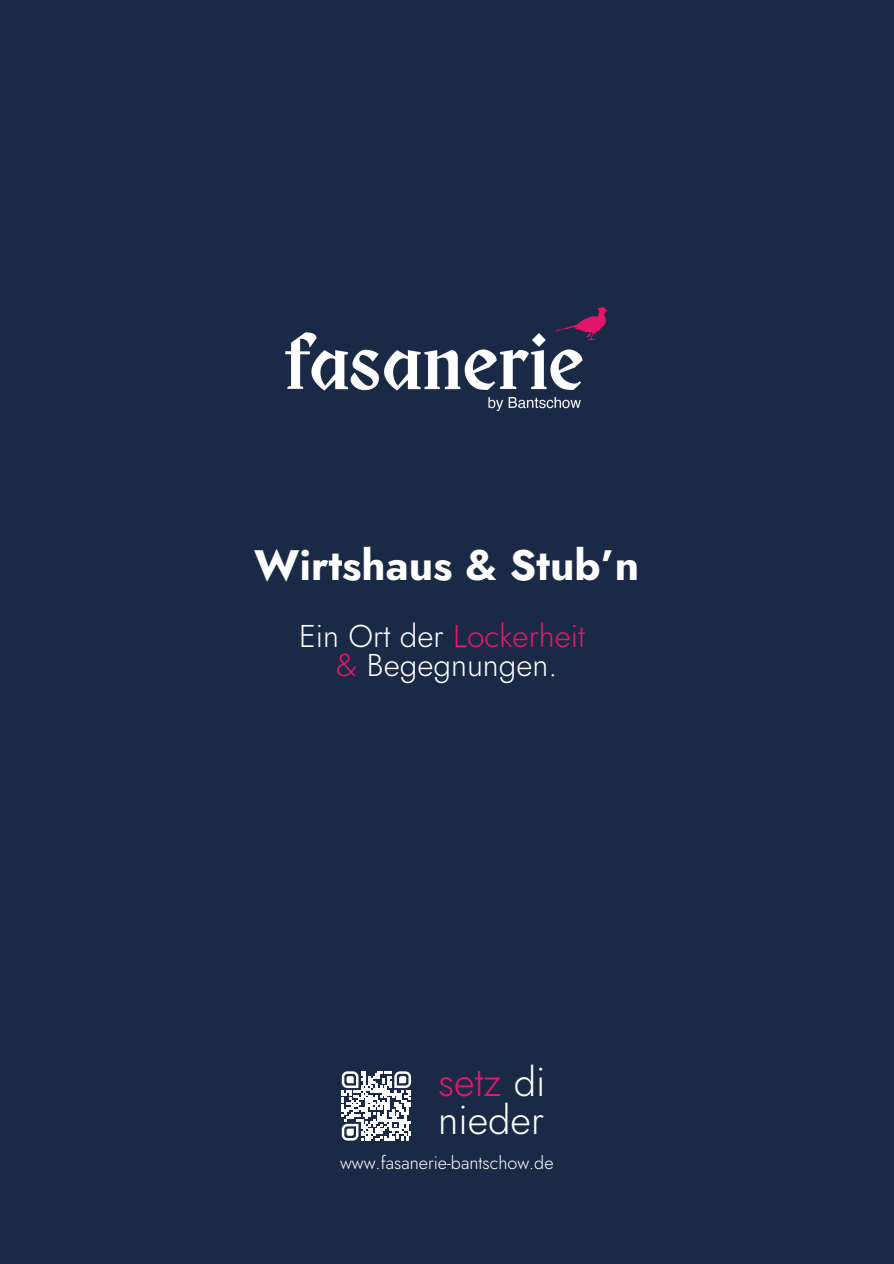
<style>
.page{position:relative;width:894px;height:1264px;background:#fff}
.page>*{position:absolute;margin:0;border:0;box-sizing:border-box;transform-origin:0 0}
.t1{font:42.45px "font 000000002 d 31014 d";color:#fff}
.t2{font:40.2px/37.2px "font 000000002 d 31014 d";color:#fff}
.t3{font:31.5px/29.2px "font 000000002 d 31014 d";color:#fff;text-align:center}
.t4{font:18px "font 000000002 d 31014 d";color:#fff}
.s1{color:#e6176b}
</style>
<div class="page">
<div style="left:0;top:0;width:893px;height:1263px;background:#1a2946"></div>
<img style="left:285px;top:307px;width:323px;height:104px">
<svg style="left:341px;top:1071px;width:70px;height:69px"></svg>
<h1 class="t1" style="left:254px;top:534px;width:386px">Wirtshaus &amp; Stub’n</h1>
<p class="t3" style="left:299px;top:621px;width:287px">Ein Ort der <span class="s1">Lockerheit &amp;</span> Begegnungen.</p>
<p class="t2" style="left:438px;top:1063px;width:109px"><span class="s1">setz</span> di nieder</p>
<p class="t4" style="left:340px;top:1149px;width:215px">www.fasanerie-bantschow.de</p>
</div>
